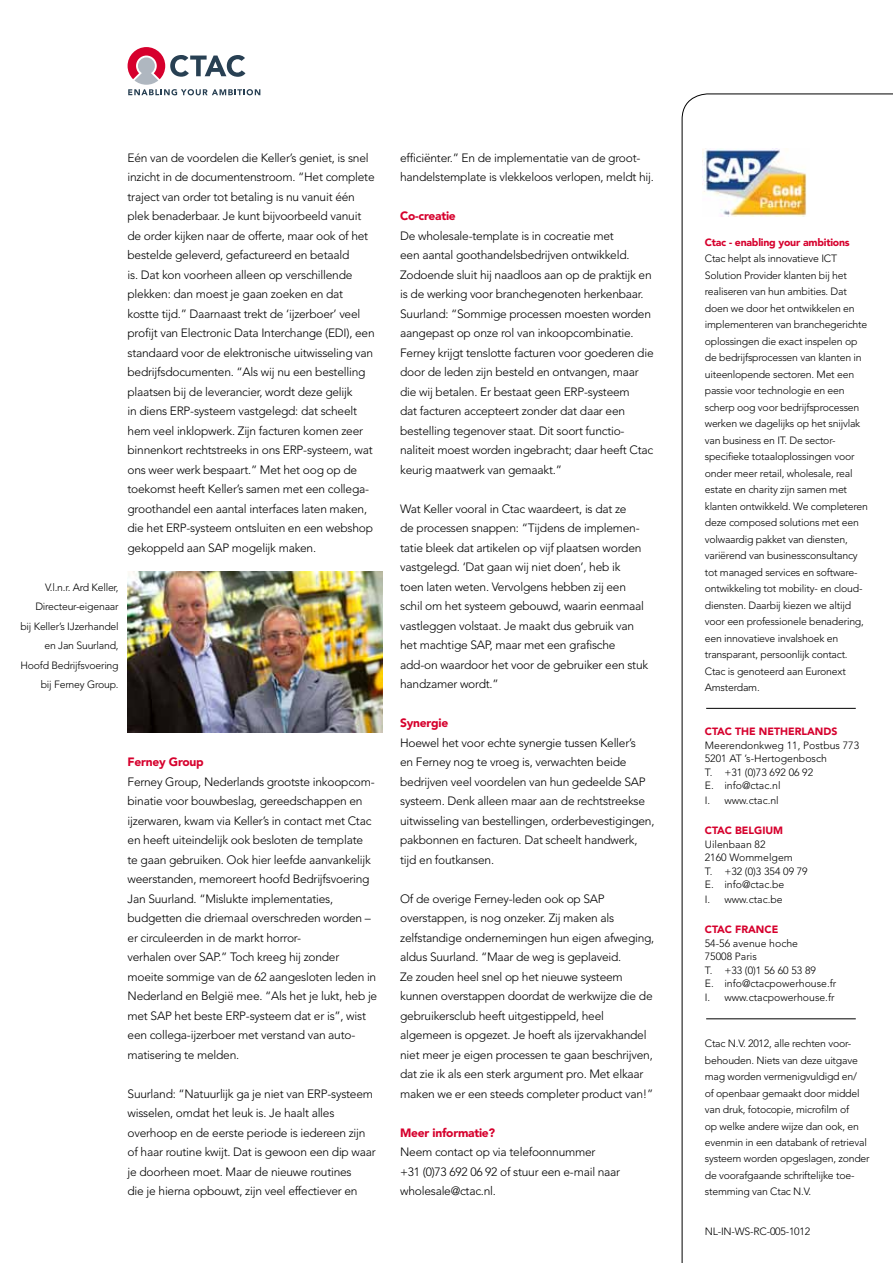
<style>
.page{position:relative;width:893px;height:1263px;background:#fff}
.page>*{position:absolute;margin:0;border:0;box-sizing:border-box;transform-origin:0 0}
.t1{font:300 12px/19.5px "Avenir";letter-spacing:-.02em;color:#000}
.t2{font:900 12px "Avenir";letter-spacing:-.02em;color:#d6002d}
.t3{font:300 10.5px/16.5px "Avenir";letter-spacing:-.02em;color:#000}
.t4{font:300 10.5px/13.5px "Avenir";color:#000}
.t5{font:900 10.5px "Avenir";color:#d6002d}
.t6{font:900 10.5px "Avenir";letter-spacing:-.02em;color:#d6002d}
</style>
<div class="page">
<svg style="left:128px;top:47px;width:132px;height:48px"></svg>
<svg style="left:681px;top:93px;width:212px;height:1170px"></svg>
<img style="left:703px;top:149px;width:107px;height:67px">
<hr style="left:706px;top:708px;width:150px;height:1px;background:#000">
<hr style="left:706px;top:1018px;width:150px;height:1px;background:#000">
<img style="left:128px;top:571px;width:254px;height:162px">
<p class="t1" style="left:128px;top:148px;width:249px">Eén van de voordelen die Keller’s geniet, is snel inzicht in de documentenstroom. “Het complete traject van order tot betaling is nu vanuit één plek benaderbaar. Je kunt bijvoorbeeld vanuit de order kijken naar de offerte, maar ook of het bestelde geleverd, gefactureerd en betaald<br>is. Dat kon voorheen alleen op verschillende plekken: dan moest je gaan zoeken en dat kostte tijd.” Daarnaast trekt de ‘ijzerboer’ veel profijt van Electronic Data Interchange (EDI), een standaard voor de elektronische uitwisseling van bedrijfsdocumenten. “Als wij nu een bestelling plaatsen bij de leverancier, wordt deze gelijk<br>in diens ERP-systeem vastgelegd: dat scheelt hem veel inklopwerk. Zijn facturen komen zeer binnenkort rechtstreeks in ons ERP-systeem, wat ons weer werk bespaart.” Met het oog op de toekomst heeft Keller’s samen met een collega&shy;groothandel een aantal interfaces laten maken, die het ERP-systeem ontsluiten en een webshop gekoppeld aan SAP mogelijk maken.</p>
<p class="t3" style="left:20px;top:577px;width:100px;line-height:19.5px;text-align:right">V.l.n.r. Ard Keller,<br>Directeur-eigenaar<br>bij Keller’s IJzerhandel en Jan Suurland,<br>Hoofd Bedrijfsvoering bij Ferney Group.</p>
<p class="t2" style="left:128px;top:755px;width:78px">Ferney Group</p>
<p class="t1" style="left:128px;top:772px;width:251px">Ferney Group, Nederlands grootste inkoopcom&shy;binatie voor bouwbeslag, gereedschappen en ijzerwaren, kwam via Keller’s in contact met Ctac en heeft uiteindelijk ook besloten de template<br>te gaan gebruiken. Ook hier leefde aanvankelijk weerstanden, memoreert hoofd Bedrijfsvoering Jan Suurland. “Mislukte implementaties, budgetten die driemaal overschreden worden – er circuleerden in de markt horror-<br>verhalen over SAP.” Toch kreeg hij zonder moeite sommige van de 62 aangesloten leden in Nederland en België mee. “Als het je lukt, heb je met SAP het beste ERP-systeem dat er is”, wist een collega-ijzerboer met verstand van auto&shy;matisering te melden.</p>
<p class="t1" style="left:128px;top:1084px;width:250px">Suurland: “Natuurlijk ga je niet van ERP-systeem wisselen, omdat het leuk is. Je haalt alles overhoop en de eerste periode is iedereen zijn of haar routine kwijt. Dat is gewoon een dip waar je doorheen moet. Maar de nieuwe routines<br>die je hierna opbouwt, zijn veel effectiever en</p>
<p class="t1" style="left:400px;top:148px;width:255px">efficiënter.” En de implementatie van de groot&shy;handelstemplate is vlekkeloos verlopen, meldt hij.</p>
<p class="t2" style="left:400px;top:209px;width:57px">Co-creatie</p>
<p class="t1" style="left:400px;top:226px;width:255px">De wholesale-template is in cocreatie met<br>een aantal goothandelsbedrijven ontwikkeld.<br>Zodoende sluit hij naadloos aan op de praktijk en is de werking voor branchegenoten herkenbaar.<br>Suurland: “Sommige processen moesten worden aangepast op onze rol van inkoopcombinatie.<br>Ferney krijgt tenslotte facturen voor goederen die door de leden zijn besteld en ontvangen, maar die wij betalen. Er bestaat geen ERP-systeem<br>dat facturen accepteert zonder dat daar een bestelling tegenover staat. Dit soort functio&shy;naliteit moest worden ingebracht; daar heeft Ctac keurig maatwerk van gemaakt.”</p>
<p class="t1" style="left:400px;top:499px;width:250px">Wat Keller vooral in Ctac waardeert, is dat ze<br>de processen snappen: “Tijdens de implemen&shy;tatie bleek dat artikelen op vijf plaatsen worden vastgelegd. ‘Dat gaan wij niet doen’, heb ik<br>toen laten weten. Vervolgens hebben zij een schil om het systeem gebouwd, waarin eenmaal vastleggen volstaat. Je maakt dus gebruik van het machtige SAP, maar met een grafische add-on waardoor het voor de gebruiker een stuk handzamer wordt.”</p>
<p class="t2" style="left:400px;top:716px;width:50px">Synergie</p>
<p class="t1" style="left:400px;top:733px;width:256px">Hoewel het voor echte synergie tussen Keller’s<br>en Ferney nog te vroeg is, verwachten beide bedrijven veel voordelen van hun gedeelde SAP systeem. Denk alleen maar aan de rechtstreekse uitwisseling van bestellingen, orderbevestigingen, pakbonnen en facturen. Dat scheelt handwerk, tijd en foutkansen.</p>
<p class="t1" style="left:400px;top:889px;width:256px">Of de overige Ferney-leden ook op SAP overstappen, is nog onzeker. Zij maken als zelfstandige ondernemingen hun eigen afweging, aldus Suurland. “Maar de weg is geplaveid.<br>Ze zouden heel snel op het nieuwe systeem kunnen overstappen doordat de werkwijze die de gebruikersclub heeft uitgestippeld, heel algemeen is opgezet. Je hoeft als ijzervakhandel niet meer je eigen processen te gaan beschrijven, dat zie ik als een sterk argument pro. Met elkaar maken we er een steeds completer product van!”</p>
<p class="t2" style="left:400px;top:1125px;width:97px">Meer informatie?</p>
<p class="t1" style="left:400px;top:1142px;width:222px">Neem contact op via telefoonnummer<br>+31 (0)73 692 06 92 of stuur een e-mail naar wholesale@ctac.nl.</p>
<p class="t6" style="left:705px;top:236px;width:146px">Ctac - enabling your ambitions</p>
<p class="t3" style="left:705px;top:250px;width:165px">Ctac helpt als innovatieve ICT Solution Provider klanten bij het realiseren van hun ambities. Dat doen we door het ontwikkelen en implementeren van branchegerichte oplossingen die exact inspelen op de bedrijfsprocessen van klanten in uiteenlopende sectoren. Met een passie voor technologie en een scherp oog voor bedrijfsprocessen werken we dagelijks op het snijvlak van business en IT. De sector&shy;specifieke totaaloplossingen voor onder meer retail, wholesale, real estate en charity zijn samen met klanten ontwikkeld. We completeren deze composed solutions met een volwaardig pakket van diensten, variërend van businessconsultancy tot managed services en software&shy;ontwikkeling tot mobility- en cloud&shy;diensten. Daarbij kiezen we altijd voor een professionele benadering, een innovatieve invalshoek en transparant, persoonlijk contact.<br>Ctac is genoteerd aan Euronext Amsterdam.</p>
<p class="t5" style="left:705px;top:725px;width:134px">CTAC THE NETHERLANDS</p>
<p class="t4" style="left:705px;top:738px;width:156px">Meerendonkweg 11, Postbus 773<br>5201 AT ’s-Hertogenbosch<br>T. +31 (0)73 692 06 92<br>E. info@ctac.nl</p>
<p class="t4" style="left:705px;top:794px;width:75px">I. www.ctac.nl</p>
<p class="t5" style="left:705px;top:824px;width:80px">CTAC BELGIUM</p>
<p class="t4" style="left:705px;top:837px;width:104px">Uilenbaan 82<br>2160 Wommelgem<br>T. +32 (0)3 354 09 79<br>E. info@ctac.be</p>
<p class="t4" style="left:705px;top:893px;width:79px">I. www.ctac.be</p>
<p class="t5" style="left:705px;top:923px;width:75px">CTAC FRANCE</p>
<p class="t4" style="left:705px;top:936px;width:133px">54-56 avenue hoche<br>75008 Paris<br>T. +33 (0)1 56 60 53 89<br>E. info@ctacpowerhouse.fr<br>I. www.ctacpowerhouse.fr</p>
<p class="t3" style="left:705px;top:1035px;width:166px">Ctac N.V. 2012, alle rechten voor&shy;behouden. Niets van deze uitgave mag worden vermenigvuldigd en/<br>of openbaar gemaakt door middel van druk, fotocopie, microfilm of<br>op welke andere wijze dan ook, en evenmin in een databank of retrieval systeem worden opgeslagen, zonder de voorafgaande schriftelijke toe&shy;stemming van Ctac N.V.</p>
<p class="t3" style="left:705px;top:1223px;width:107px">NL-IN-WS-RC-005-1012</p>
</div>
